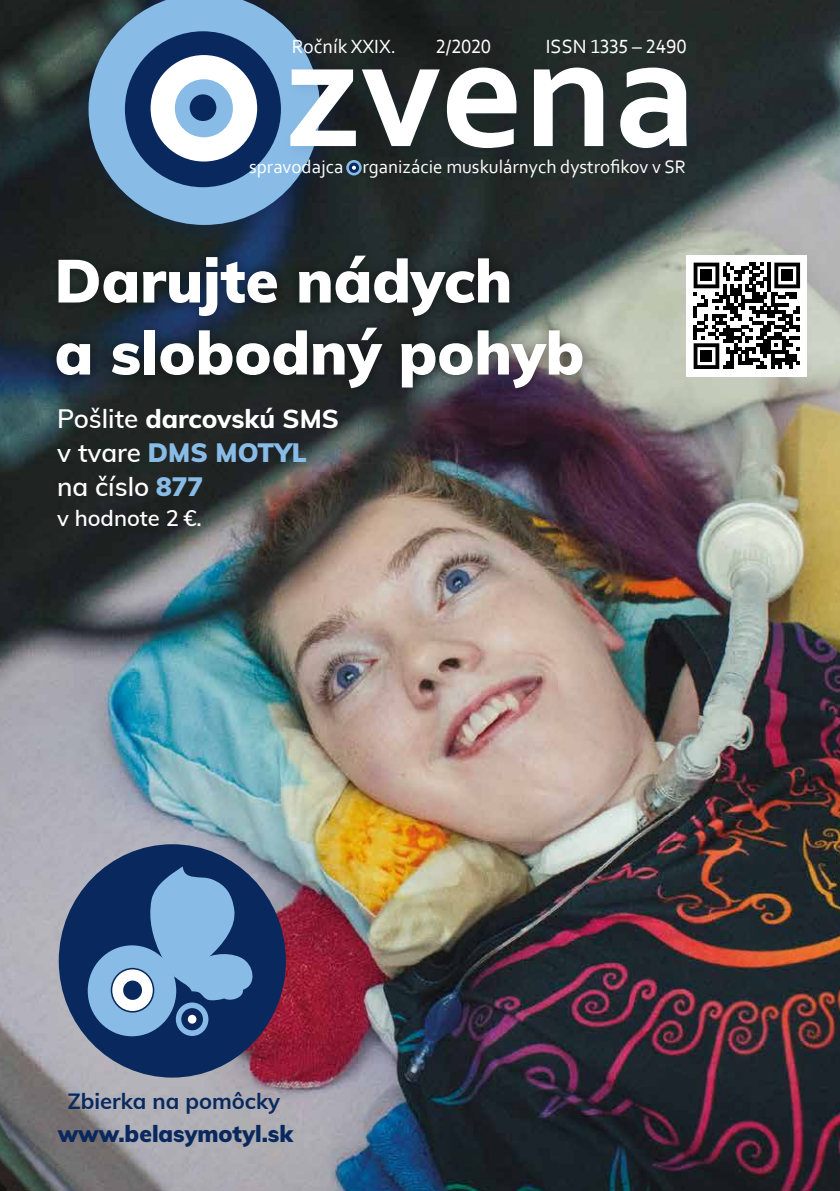
<style>
.page{position:relative;width:840px;height:1191px;background:#fff}
.page>*{position:absolute;margin:0;border:0;box-sizing:border-box;transform-origin:0 0}
.t1{font:700 161.8px "Corbel";color:#fff}
.t2{font:900 60px/72px "Muli";color:#fff}
.t3{font:600 26px/34px "Muli";color:#fff}
.t4{font:900 22.8px "Muli";color:#09295e}
.t5{font:700 22px "Muli";color:#09295e}
.t6{font:600 22px "Muli";color:#fff}
.t7{font:20px "Corbel";color:#fff}
.t8{font:19px "Corbel";color:#fff}
.s1{font-weight:800}
.s2{font-weight:900;color:#88bce7}
</style>
<div class="page">
<img style="left:0;top:0;width:839px;height:1191px">
<div style="left:44px;top:243px;width:551px;height:157px;background:#000;opacity:.45"></div>
<div style="left:686px;top:255px;width:120px;height:121px;background:#fff"></div>
<svg style="left:693px;top:263px;width:106px;height:106px"></svg>
<div style="left:700px;top:270px;width:11px;height:11px;background:#000"></div>
<div style="left:781px;top:270px;width:11px;height:11px;background:#000"></div>
<div style="left:700px;top:351px;width:11px;height:11px;background:#000"></div>
<div style="left:59px;top:844px;width:227px;height:233px;background:#09295e;border-radius:50%"></div>
<div style="left:88px;top:945px;width:88px;height:91px;background:#88bce7;border-radius:50%"></div>
<div style="left:176px;top:1002px;width:32px;height:34px;background:#88bce7;border-radius:50%"></div>
<svg style="left:111px;top:866px;width:146px;height:164px"></svg>
<div style="left:74px;top:0;width:269px;height:248px;background:#09295e;opacity:.5"></div>
<svg style="left:88px;top:0;width:232px;height:225px;background:#6389a8"></svg>
<div style="left:125px;top:31px;width:156px;height:156px;background:#09295e;border-radius:50%"></div>
<svg style="left:150px;top:55px;width:107px;height:106px"></svg>
<div style="left:283px;top:61px;width:418px;height:102px;background:#09295e;opacity:.1"></div>
<svg style="left:346px;top:160px;width:15px;height:15px"></svg>
<svg style="left:348px;top:163px;width:11px;height:10px"></svg>
<p class="t7" style="left:291px;top:34px;width:106px">Ročník XXIX.</p>
<p class="t7" style="left:435px;top:34px;width:57px">2/2020</p>
<p class="t7" style="left:545px;top:34px;width:143px">ISSN 1335 – 2490</p>
<h1 class="t1" style="left:285px;top:-8px;width:413px">zvena</h1>
<p class="t8" style="left:249px;top:155px;width:438px">spravodajca rganizácie muskulárnych dystrofikov v SR</p>
<h2 class="t2" style="left:55px;top:242px;width:531px">Darujte nádych<br>a slobodný pohyb</h2>
<h3 class="t3" style="left:57px;top:400px;width:283px">Pošlite <span class="s1">darcovskú SMS </span>v tvare <span class="s2">DMS MOTYL </span>na číslo <span class="s2">877</span></h3>
<p class="t6" style="left:57px;top:502px;width:146px">v hodnote 2 €.</p>
<p class="t5" style="left:67px;top:1085px;width:214px">Zbierka na pomôcky</p>
<p class="t4" style="left:58px;top:1117px;width:237px">www.belasymotyl.sk</p>
</div>
